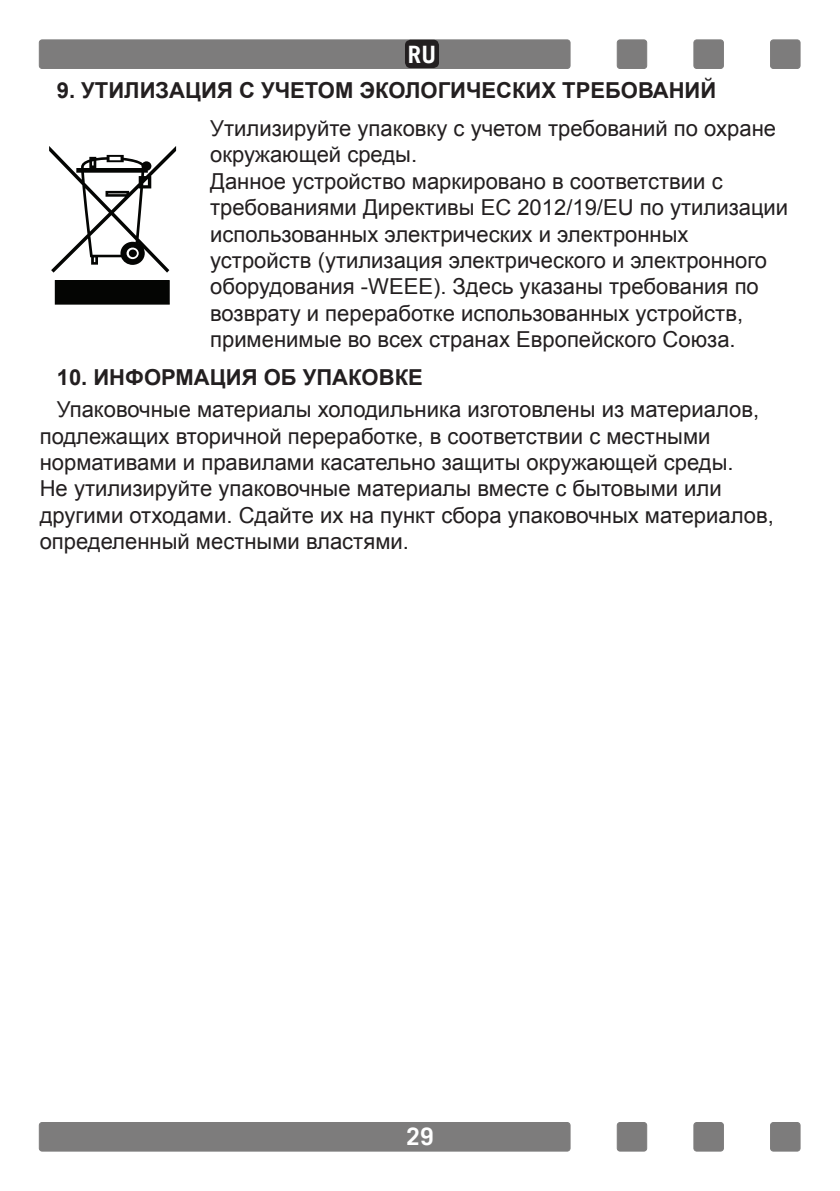
<style>
.page{position:relative;width:840px;height:1191px;background:#fff}
.page>*{position:absolute;margin:0;border:0;box-sizing:border-box;transform-origin:0 0}
.t1{font:700 24px "Trade Gothic";color:#fff}
.t2{font:22px/26.4px "Arial";color:#231f20}
.t3{font:700 22px "Arial";color:#231f20}
</style>
<div class="page">
<div style="left:39px;top:40px;width:530px;height:28px;background:#7d7c7c;border-radius:3px"></div>
<div style="left:39px;top:40px;width:531px;height:29px;border:1px solid #7d7c7c;border-radius:3px"></div>
<div style="left:770px;top:40px;width:29px;height:28px;background:#7d7c7c;border-radius:3px"></div>
<div style="left:769px;top:40px;width:30px;height:29px;border:1px solid #7d7c7c;border-radius:3px"></div>
<div style="left:617px;top:40px;width:29px;height:28px;background:#7d7c7c;border-radius:3px"></div>
<div style="left:616px;top:40px;width:30px;height:29px;border:1px solid #7d7c7c;border-radius:3px"></div>
<div style="left:693px;top:40px;width:30px;height:28px;background:#7d7c7c;border-radius:3px"></div>
<div style="left:693px;top:40px;width:30px;height:29px;border:1px solid #7d7c7c;border-radius:3px"></div>
<div style="left:39px;top:1122px;width:530px;height:29px;background:#7d7c7c;border-radius:3px"></div>
<div style="left:39px;top:1122px;width:531px;height:29px;border:1px solid #7d7c7c;border-radius:3px"></div>
<div style="left:770px;top:1122px;width:29px;height:29px;background:#7d7c7c;border-radius:3px"></div>
<div style="left:769px;top:1122px;width:30px;height:29px;border:1px solid #7d7c7c;border-radius:3px"></div>
<div style="left:617px;top:1122px;width:29px;height:29px;background:#7d7c7c;border-radius:3px"></div>
<div style="left:616px;top:1122px;width:30px;height:29px;border:1px solid #7d7c7c;border-radius:3px"></div>
<div style="left:693px;top:1122px;width:30px;height:29px;background:#7d7c7c;border-radius:3px"></div>
<div style="left:693px;top:1122px;width:30px;height:29px;border:1px solid #7d7c7c;border-radius:3px"></div>
<svg style="left:49px;top:146px;width:127px;height:127px"></svg>
<div style="left:55px;top:280px;width:114px;height:24px;background:#040503"></div>
<div style="left:405px;top:40px;width:34px;height:28px;background:#231f20;border-radius:6px"></div>
<p class="t1" style="left:408px;top:44px;width:30px">RU</p>
<p class="t3" style="left:57px;top:76px;width:660px">9. УТИЛИЗАЦИЯ С УЧЕТОМ ЭКОЛОГИЧЕСКИХ ТРЕБОВАНИЙ</p>
<p class="t2" style="left:210px;top:115px;width:579px">Утилизируйте упаковку с учетом требований по охране окружающей среды.<br>Данное устройство маркировано в соответствии с требованиями Директивы ЕС 2012/19/EU по утилизации использованных электрических и электронных устройств (утилизация электрического и электронного оборудования -WEEE). Здесь указаны требования по возврату и переработке использованных устройств, применимые во всех странах Европейского Союза.</p>
<p class="t3" style="left:57px;top:363px;width:367px">10. ИНФОРМАЦИЯ ОБ УПАКОВКЕ</p>
<p class="t2" style="left:40px;top:396px;width:735px;text-indent:17px">Упаковочные материалы холодильника изготовлены из материалов, подлежащих вторичной переработке, в соответствии с местными нормативами и правилами касательно защиты окружающей среды.<br>Не утилизируйте упаковочные материалы вместе с бытовыми или другими отходами. Сдайте их на пункт сбора упаковочных материалов, определенный местными властями.</p>
<p class="t1" style="left:406px;top:1127px;width:28px">29</p>
</div>
